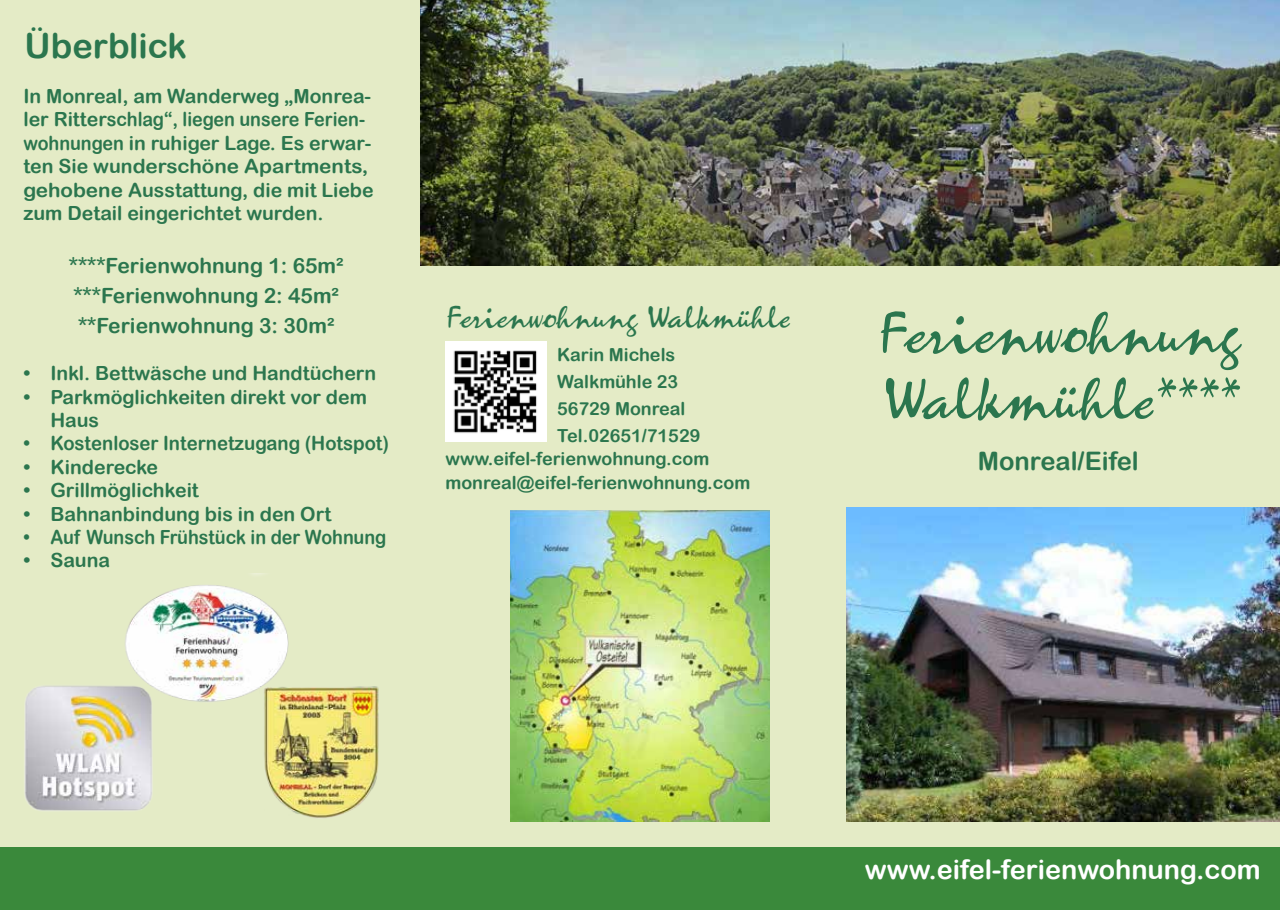
<style>
.page{position:relative;width:1280px;height:910px;background:#e4ebc6}
.page>*{position:absolute;margin:0;border:0;box-sizing:border-box;transform-origin:0 0}
.t1{font:54px/66px "Borealis";color:#2b764e}
.t2{font:34.5px "Arial Rounded MT Bold";color:#2b764e}
.t3{font:28.5px "Borealis";color:#2b764e}
.t4{font:27px "Arial Rounded MT Bold";color:#fff}
.t5{font:25.5px "Arial Rounded MT Bold";color:#2b764e}
.t6{font:21px/30px "Arial Rounded MT Bold";color:#2b764e}
.t7{font:19.5px/23.4px "Arial Rounded MT Bold";color:#2b764e}
.t8{font:19.5px "Arial Rounded MT Bold";color:#2b764e;scale:.95 1}
.t9{font:19.5px "Arial Rounded MT Bold";color:#2b764e;scale:.92 1}
.t10{font:18px/27px "Arial Rounded MT Bold";color:#2b764e}
</style>
<div class="page">
<img style="left:421px;top:0;width:859px;height:266px">
<img style="left:846px;top:507px;width:433px;height:315px">
<div style="left:0;top:848px;width:1280px;height:62px;background:#3a893b"></div>
<img style="left:510px;top:511px;width:260px;height:311px">
<img style="left:445px;top:342px;width:101px;height:99px">
<img style="left:125px;top:574px;width:164px;height:128px">
<img style="left:24px;top:680px;width:129px;height:131px">
<img style="left:259px;top:685px;width:120px;height:133px">
<h2 class="t2" style="left:25px;top:25px;width:164px">Überblick</h2>
<p class="t7" style="left:23px;top:84px;width:352px">In Monreal, am Wanderweg „Monrea&shy;ler Ritterschlag“, liegen unsere Ferien&shy;wohnungen in ruhiger Lage. Es erwar&shy;ten Sie wunderschöne Apartments, gehobene Ausstattung, die mit Liebe zum Detail eingerichtet wurden.</p>
<p class="t6" style="left:69px;top:251px;width:276px">****Ferienwohnung 1: 65m² ***Ferienwohnung 2: 45m² **Ferienwohnung 3: 30m²</p>
<p class="t7" style="left:23px;top:361px;width:354px">• Inkl. Bettwäsche und Handtüchern</p>
<p class="t7" style="left:50px;top:385px;width:318px;text-indent:-27px">• Parkmöglichkeiten direkt vor dem<br>Haus</p>
<p class="t8" style="left:23px;top:432px;width:386px">• Kostenloser Internetzugang (Hotspot)</p>
<p class="t7" style="left:23px;top:455px;width:136px">• Kinderecke</p>
<p class="t7" style="left:23px;top:478px;width:177px">• Grillmöglichkeit</p>
<p class="t7" style="left:23px;top:502px;width:310px">• Bahnanbindung bis in den Ort</p>
<p class="t9" style="left:23px;top:526px;width:396px">• Auf Wunsch Frühstück in der Wohnung</p>
<p class="t7" style="left:23px;top:548px;width:88px">• Sauna</p>
<h3 class="t3" style="left:445px;top:300px;width:345px">Ferienwohnung Walkmühle</h3>
<p class="t10" style="left:557px;top:341px;width:145px">Karin Michels<br>Walkmühle 23<br>56729 Monreal<br>Tel.02651/71529</p>
<p class="t10" style="left:445px;top:447px;width:306px;line-height:24px">www.eifel-ferienwohnung.com monreal@eifel-ferienwohnung.com</p>
<h1 class="t1" style="left:877px;top:302px;width:364px">Ferienwohnung<br>Walkmühle****</h1>
<h3 class="t5" style="left:978px;top:446px;width:163px">Monreal/Eifel</h3>
<h3 class="t4" style="left:865px;top:853px;width:397px">www.eifel-ferienwohnung.com</h3>
</div>
